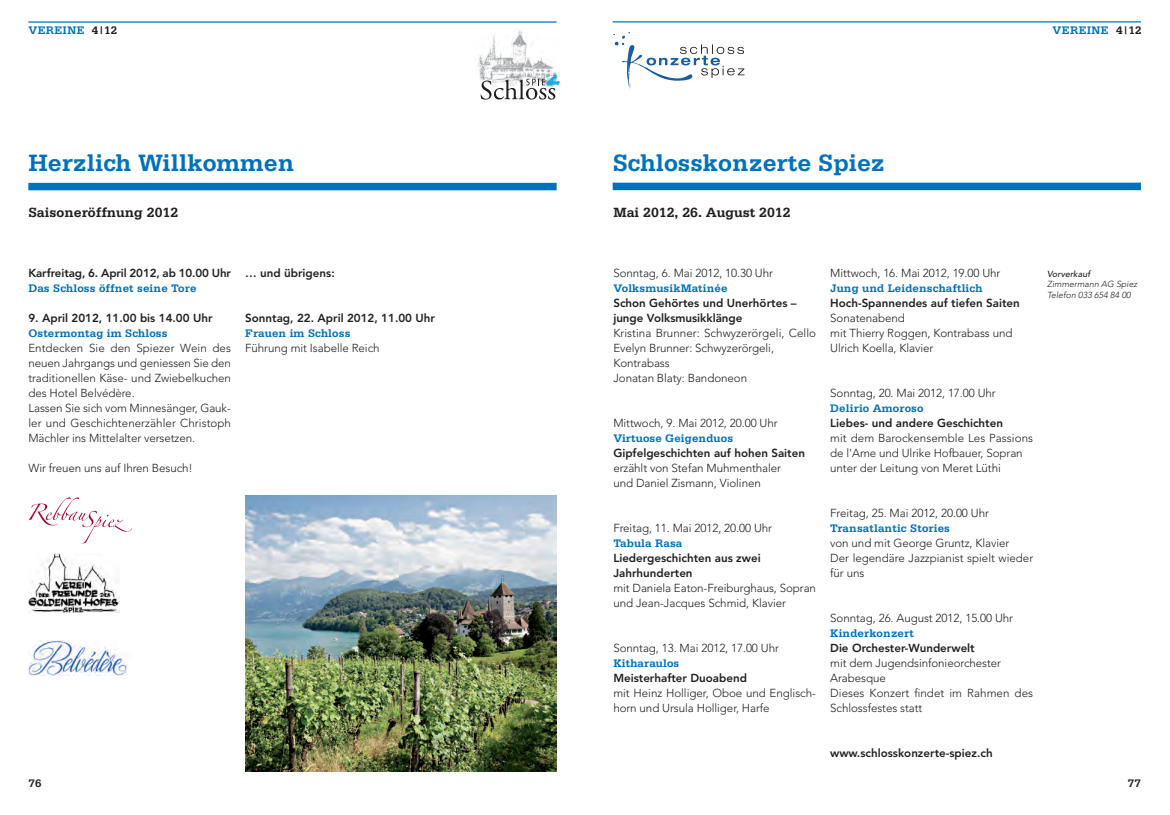
<style>
.page{position:relative;width:1170px;height:815px;background:#fff}
.page>*{position:absolute;margin:0;border:0;box-sizing:border-box;transform-origin:0 0}
.t1{font:700 25px "Serifa";color:#0072bc}
.t2{font:700 14.12px "Serifa";color:#231f20}
.t3{font:300 11.5px/15px "Avenir";letter-spacing:-.005em;color:#231f20}
.t4{font:800 11.5px/15px "Avenir";color:#231f20}
.t5{font:700 11.5px "Serifa";letter-spacing:.01em;color:#0072bc}
.t6{font:700 11.5px "Serifa";letter-spacing:.03em;color:#0072bc}
.t7{font:700 11.5px "Serifa";color:#231f20}
.t8{font:italic 300 8.75px/10.6px "Avenir";letter-spacing:.005em;color:#231f20}
.t9{font:italic 500 8.75px "Avenir";letter-spacing:.005em;color:#231f20}
.s1{color:#231f20}
</style>
<div class="page">
<svg style="left:613px;top:32px;width:131px;height:57px"></svg>
<img style="left:478px;top:30px;width:82px;height:55px">
<svg style="left:480px;top:75px;width:79px;height:25px"></svg>
<img style="left:245px;top:495px;width:311px;height:277px">
<svg style="left:28px;top:497px;width:104px;height:47px"></svg>
<img style="left:28px;top:640px;width:100px;height:35px">
<img style="left:28px;top:553px;width:92px;height:59px">
<hr style="left:28px;top:21px;width:528px;height:2px;background:#0072bc">
<div style="left:28px;top:183px;width:528px;height:7px;background:#0072bc"></div>
<div style="left:612px;top:183px;width:528px;height:7px;background:#0072bc"></div>
<hr style="left:612px;top:21px;width:528px;height:2px;background:#0072bc">
<p class="t6" style="left:28px;top:27px;width:90px">VEREINE <span class="s1">4 |12</span></p>
<p class="t6" style="left:1052px;top:27px;width:90px">VEREINE <span class="s1">4|12</span></p>
<h1 class="t1" style="left:28px;top:155px;width:267px">Herzlich Willkommen</h1>
<h1 class="t1" style="left:612px;top:155px;width:274px">Schlosskonzerte Spiez</h1>
<p class="t2" style="left:28px;top:207px;width:151px">Saisoneröffnung 2012</p>
<p class="t2" style="left:613px;top:207px;width:179px">Mai 2012, 26. August 2012</p>
<p class="t4" style="left:28px;top:266px;width:204px">Karfreitag, 6. April 2012, ab 10.00 Uhr</p>
<p class="t5" style="left:28px;top:284px;width:169px">Das Schloss öffnet seine Tore</p>
<p class="t4" style="left:28px;top:311px;width:186px">9. April 2012, 11.00 bis 14.00 Uhr</p>
<p class="t5" style="left:28px;top:329px;width:141px">Ostermontag im Schloss</p>
<p class="t3" style="left:28px;top:341px;width:204px">Entdecken Sie den Spiezer Wein des neuen Jahrgangs und geniessen Sie den traditionellen Käse- und Zwiebelkuchen des Hotel Belvédère.<br>Lassen Sie sich vom Minnesänger, Gauk&shy;ler und Geschichtenerzähler Christoph Mächler ins Mittelalter versetzen.</p>
<p class="t3" style="left:28px;top:461px;width:166px">Wir freuen uns auf Ihren Besuch!</p>
<p class="t4" style="left:245px;top:266px;width:91px">… und übrigens:</p>
<p class="t4" style="left:245px;top:311px;width:191px">Sonntag, 22. April 2012, 11.00 Uhr</p>
<p class="t5" style="left:245px;top:329px;width:107px">Frauen im Schloss</p>
<p class="t3" style="left:245px;top:341px;width:136px">Führung mit Isabelle Reich</p>
<p class="t3" style="left:613px;top:266px;width:161px">Sonntag, 6. Mai 2012, 10.30 Uhr</p>
<p class="t5" style="left:613px;top:284px;width:116px">VolksmusikMatinée</p>
<p class="t4" style="left:613px;top:296px;width:185px">Schon Gehörtes und Unerhörtes – junge Volksmusikklänge</p>
<p class="t3" style="left:613px;top:326px;width:204px">Kristina Brunner: Schwyzerörgeli, Cello<br>Evelyn Brunner: Schwyzerörgeli,<br>Kontrabass<br>Jonatan Blaty: Bandoneon</p>
<p class="t3" style="left:613px;top:416px;width:166px">Mittwoch, 9. Mai 2012, 20.00 Uhr</p>
<p class="t5" style="left:613px;top:434px;width:121px">Virtuose Geigenduos</p>
<p class="t4" style="left:613px;top:446px;width:193px">Gipfelgeschichten auf hohen Saiten</p>
<p class="t3" style="left:613px;top:461px;width:169px">erzählt von Stefan Muhmenthaler und Daniel Zismann, Violinen</p>
<p class="t3" style="left:613px;top:521px;width:160px">Freitag, 11. Mai 2012, 20.00 Uhr</p>
<p class="t5" style="left:613px;top:539px;width:70px">Tabula Rasa</p>
<p class="t4" style="left:613px;top:551px;width:149px">Liedergeschichten aus zwei<br>Jahrhunderten</p>
<p class="t3" style="left:613px;top:581px;width:204px">mit Daniela Eaton-Freiburghaus, Sopran und Jean-Jacques Schmid, Klavier</p>
<p class="t3" style="left:613px;top:641px;width:167px">Sonntag, 13. Mai 2012, 17.00 Uhr</p>
<p class="t5" style="left:613px;top:659px;width:67px">Kitharaulos</p>
<p class="t4" style="left:613px;top:671px;width:135px">Meisterhafter Duoabend</p>
<p class="t3" style="left:613px;top:686px;width:204px">mit Heinz Holliger, Oboe und Englisch&shy;horn und Ursula Holliger, Harfe</p>
<p class="t3" style="left:830px;top:266px;width:172px">Mittwoch, 16. Mai 2012, 19.00 Uhr</p>
<p class="t5" style="left:830px;top:284px;width:154px">Jung und Leidenschaftlich</p>
<p class="t4" style="left:830px;top:296px;width:191px">Hoch-Spannendes auf tiefen Saiten</p>
<p class="t3" style="left:830px;top:311px;width:184px">Sonatenabend<br>mit Thierry Roggen, Kontrabass und<br>Ulrich Koella, Klavier</p>
<p class="t3" style="left:830px;top:386px;width:167px">Sonntag, 20. Mai 2012, 17.00 Uhr</p>
<p class="t5" style="left:830px;top:404px;width:95px">Delirio Amoroso</p>
<p class="t4" style="left:830px;top:416px;width:174px">Liebes- und andere Geschichten</p>
<p class="t3" style="left:830px;top:431px;width:204px">mit dem Barockensemble Les Passions de l'Ame und Ulrike Hofbauer, Sopran unter der Leitung von Meret Lüthi</p>
<p class="t3" style="left:830px;top:506px;width:160px">Freitag, 25. Mai 2012, 20.00 Uhr</p>
<p class="t5" style="left:830px;top:524px;width:121px">Transatlantic Stories</p>
<p class="t3" style="left:830px;top:536px;width:204px">von und mit George Gruntz, Klavier<br>Der legendäre Jazzpianist spielt wieder für uns</p>
<p class="t3" style="left:830px;top:611px;width:184px">Sonntag, 26. August 2012, 15.00 Uhr</p>
<p class="t5" style="left:830px;top:629px;width:85px">Kinderkonzert</p>
<p class="t4" style="left:830px;top:641px;width:146px">Die Orchester-Wunderwelt</p>
<p class="t3" style="left:830px;top:656px;width:204px">mit dem Jugendsinfonieorchester<br>Arabesque<br>Dieses Konzert findet im Rahmen des<br>Schlossfestes statt</p>
<p class="t4" style="left:830px;top:746px;width:164px">www.schlosskonzerte-spiez.ch</p>
<p class="t9" style="left:1047px;top:270px;width:45px">Vorverkauf</p>
<p class="t8" style="left:1047px;top:280px;width:92px">Zimmermann AG Spiez<br>Telefon 033 654 84 00</p>
<p class="t7" style="left:28px;top:779px;width:15px">76</p>
<p class="t7" style="left:1127px;top:779px;width:15px">77</p>
</div>
